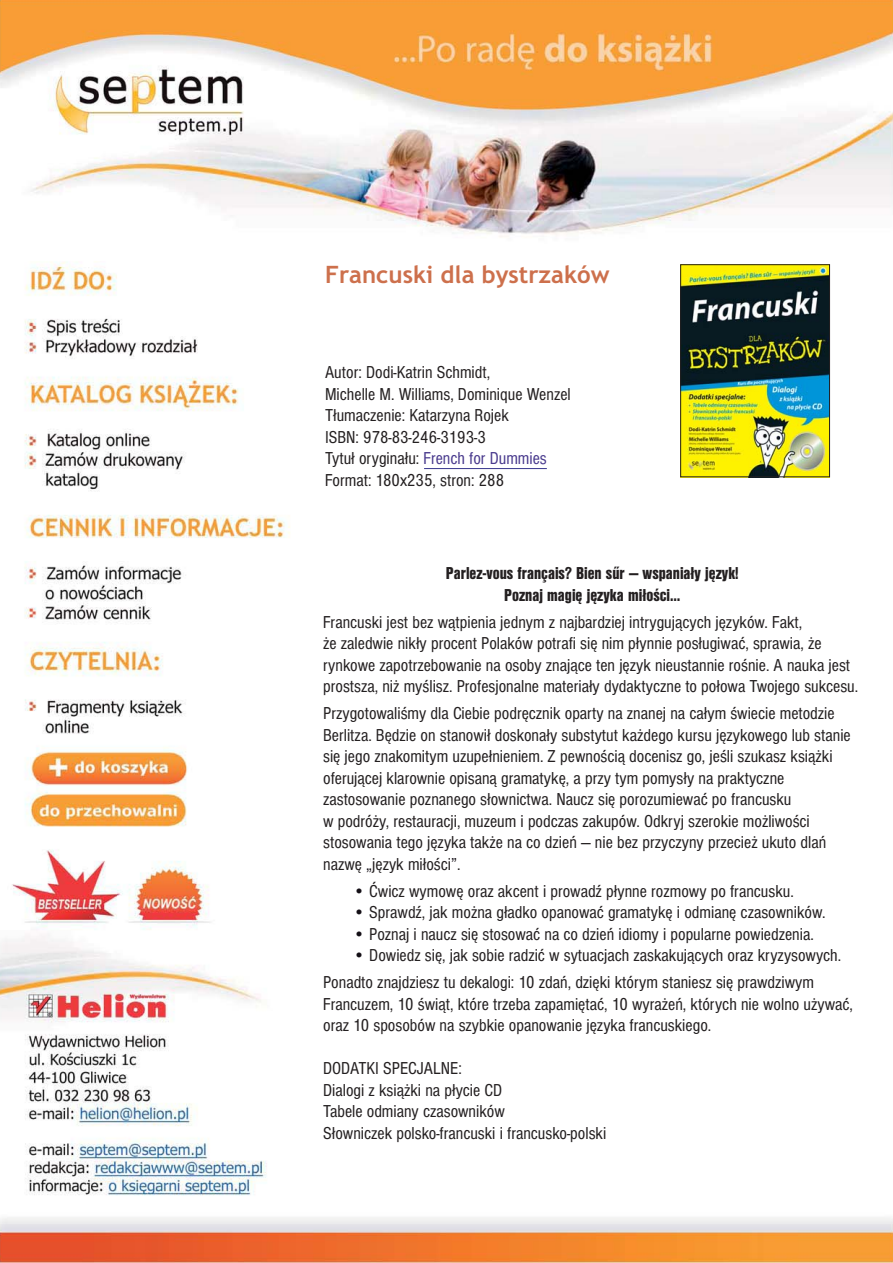
<style>
.page{position:relative;width:893px;height:1263px;background:#fff}
.page>*{position:absolute;margin:0;border:0;box-sizing:border-box;transform-origin:0 0}
.t1{font:700 24px "Trebuchet MS";color:#cd704c}
.t2{font:condensed 18px/21.5px "Nimbus Sans DEE";color:#231f20}
.t3{font:900 condensed 18px/21.5px "Nimbus Sans DEE";color:#231f20;text-align:center}
.s1{color:#493a8d}
.s2{font-size:17.85px;color:#140f16}
</style>
<div class="page">
<img style="left:0;top:0;width:892px;height:1263px">
<hr style="left:424px;top:468px;width:123px;height:1px;background:#3a3a92">
<img style="left:682px;top:266px;width:145px;height:209px">
<div style="left:680px;top:264px;width:149px;height:213px;border:1px solid #231f20"></div>
<h1 class="t1" style="left:325px;top:260px;width:286px">Francuski dla bystrzaków</h1>
<p class="t2" style="left:325px;top:363px;width:247px">Autor: Dodi-Katrin Schmidt,<br>Michelle M. Williams, Dominique Wenzel<br>T³umaczenie: Katarzyna Rojek<br>ISBN: 978-83-246-3193-3<br>Tytu³ orygina³u: <span class="s1">French for Dummies<br></span>Format: 180x235, stron: 288</p>
<p class="t3" style="left:446px;top:562px;width:294px">Parlez-vous français? Bien sûr — wspania³y jêzyk!<br>Poznaj magiê jêzyka mi³oœci…</p>
<p class="t2" style="left:323px;top:612px;width:536px">Francuski jest bez w¹tpienia jednym z najbardziej intryguj¹cych jêzyków. Fakt,<br>¿e zaledwie nik³y procent Polaków potrafi siê nim p³ynnie pos³ugiwaæ, sprawia, ¿e rynkowe zapotrzebowanie na osoby znaj¹ce ten jêzyk nieustannie roœnie. A nauka jest prostsza, ni¿ myœlisz. Profesjonalne materia³y dydaktyczne to po³owa Twojego sukcesu.</p>
<p class="t2" style="left:323px;top:704px;width:529px">Przygotowaliœmy dla Ciebie podrêcznik oparty na znanej na ca³ym œwiecie metodzie Berlitza. Bêdzie on stanowi³ doskona³y substytut ka¿dego kursu jêzykowego lub stanie siê jego znakomitym uzupe³nieniem. Z pewnoœci¹ docenisz go, jeœli szukasz ksi¹¿ki oferuj¹cej klarownie opisan¹ gramatykê, a przy tym pomys³y na praktyczne zastosowanie poznanego s³ownictwa. Naucz siê porozumiewaæ po francusku<br>w podró¿y, restauracji, muzeum i podczas zakupów. Odkryj szerokie mo¿liwoœci stosowania tego jêzyka tak¿e na co dzieñ — nie bez przyczyny przecie¿ ukuto dlañ nazwê <span class="s2">„</span>jêzyk mi³oœci<span class="s2">”</span>.</p>
<p class="t2" style="left:353px;top:882px;width:442px"><span class="s2">•</span> Æwicz wymowê oraz akcent i prowadŸ p³ynne rozmowy po francusku.</p>
<p class="t2" style="left:353px;top:903px;width:474px"><span class="s2">•</span> SprawdŸ, jak mo¿na g³adko opanowaæ gramatykê i odmianê czasowników.</p>
<p class="t2" style="left:353px;top:925px;width:462px"><span class="s2">•</span> Poznaj i naucz siê stosowaæ na co dzieñ idiomy i popularne powiedzenia.</p>
<p class="t2" style="left:323px;top:943px;width:519px;line-height:27px;text-indent:30px"><span class="s2">•</span> Dowiedz siê, jak sobie radziæ w sytuacjach zaskakuj¹cych oraz kryzysowych.<br>Ponadto znajdziesz tu dekalogi: 10 zdañ, dziêki którym staniesz siê prawdziwym</p>
<p class="t2" style="left:323px;top:995px;width:531px">Francuzem, 10 œwi¹t, które trzeba zapamiêtaæ, 10 wyra¿eñ, których nie wolno u¿ywaæ, oraz 10 sposobów na szybkie opanowanie jêzyka francuskiego.</p>
<p class="t2" style="left:323px;top:1059px;width:284px">DODATKI SPECJALNE:<br>Dialogi z ksi¹¿ki na p³ycie CD<br>Tabele odmiany czasowników<br>S³owniczek polsko-francuski i francusko-polski</p>
</div>
